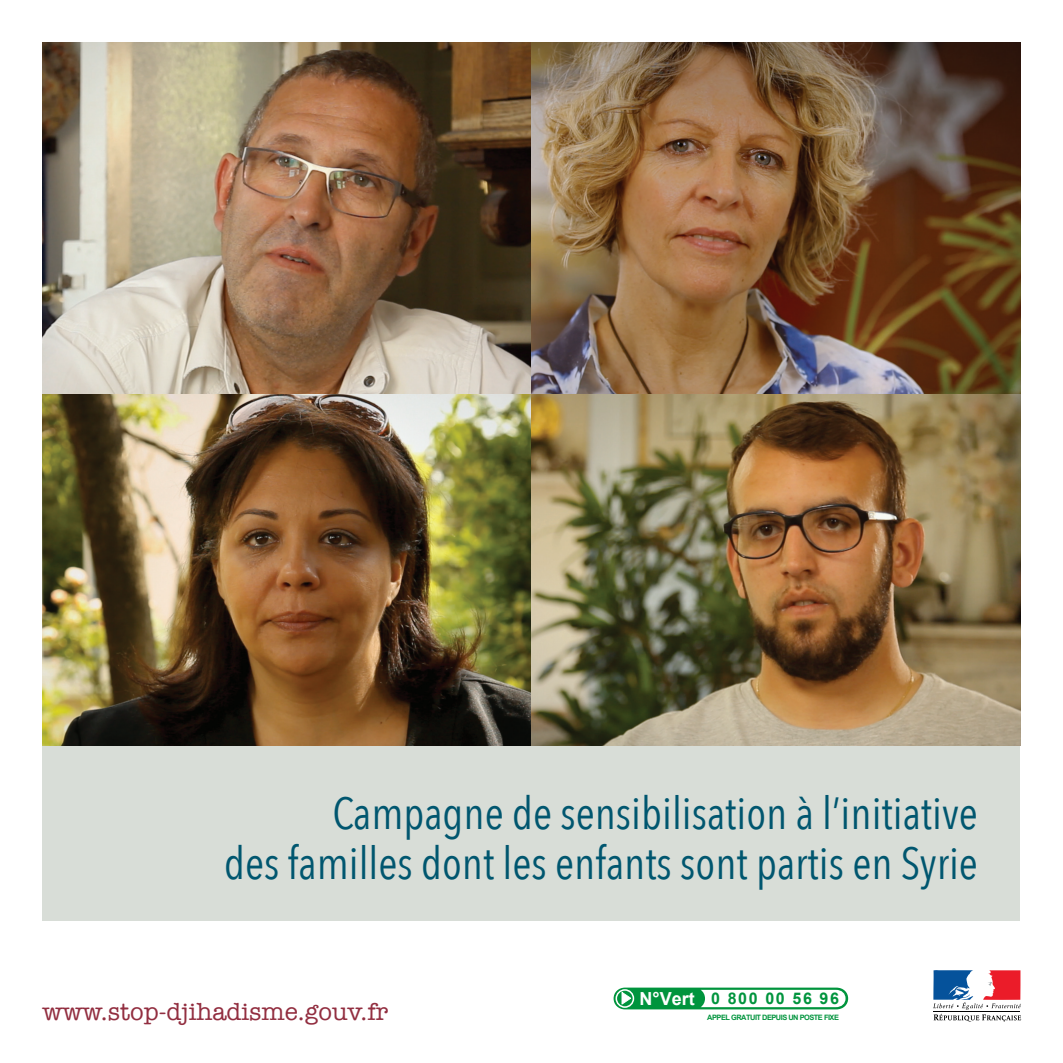
<style>
.page{position:relative;width:1063px;height:1063px;background:#fff}
.page>*{position:absolute;margin:0;border:0;box-sizing:border-box;transform-origin:0 0}
.t1{font:45px/50px "Avenir Next Condensed";color:#00566f;text-align:right}
.t2{font:25px "American Typewriter";color:#922e40}
.t3{font:700 16px "Arial";letter-spacing:.1em;color:#00943d}
.t4{font:700 7.5px "Arial";letter-spacing:-.065em;color:#00943d}
.s1{font-size:18px;color:#fff}
</style>
<div class="page">
<div style="left:43px;top:43px;width:977px;height:878px;background:#d8ddd7"></div>
<svg style="left:933px;top:970px;width:88px;height:52px"></svg>
<svg style="left:612px;top:986px;width:238px;height:25px"></svg>
<svg style="left:614px;top:988px;width:234px;height:21px"></svg>
<img style="left:43px;top:43px;width:977px;height:703px">
<p class="t1" style="left:224px;top:786px;width:755px">Campagne de sensibilisation à l’initiative<br>des familles dont les enfants sont partis en Syrie</p>
<p class="t2" style="left:43px;top:993px;width:347px">www.stop-djihadisme.gouv.fr</p>
<p class="t3" style="left:640px;top:988px;width:201px"><span class="s1">N°Vert</span> 0 800 00 56 96</p>
<p class="t4" style="left:707px;top:1013px;width:133px">APPEL GRATUIT DEPUIS UN POSTE FIXE</p>
</div>
